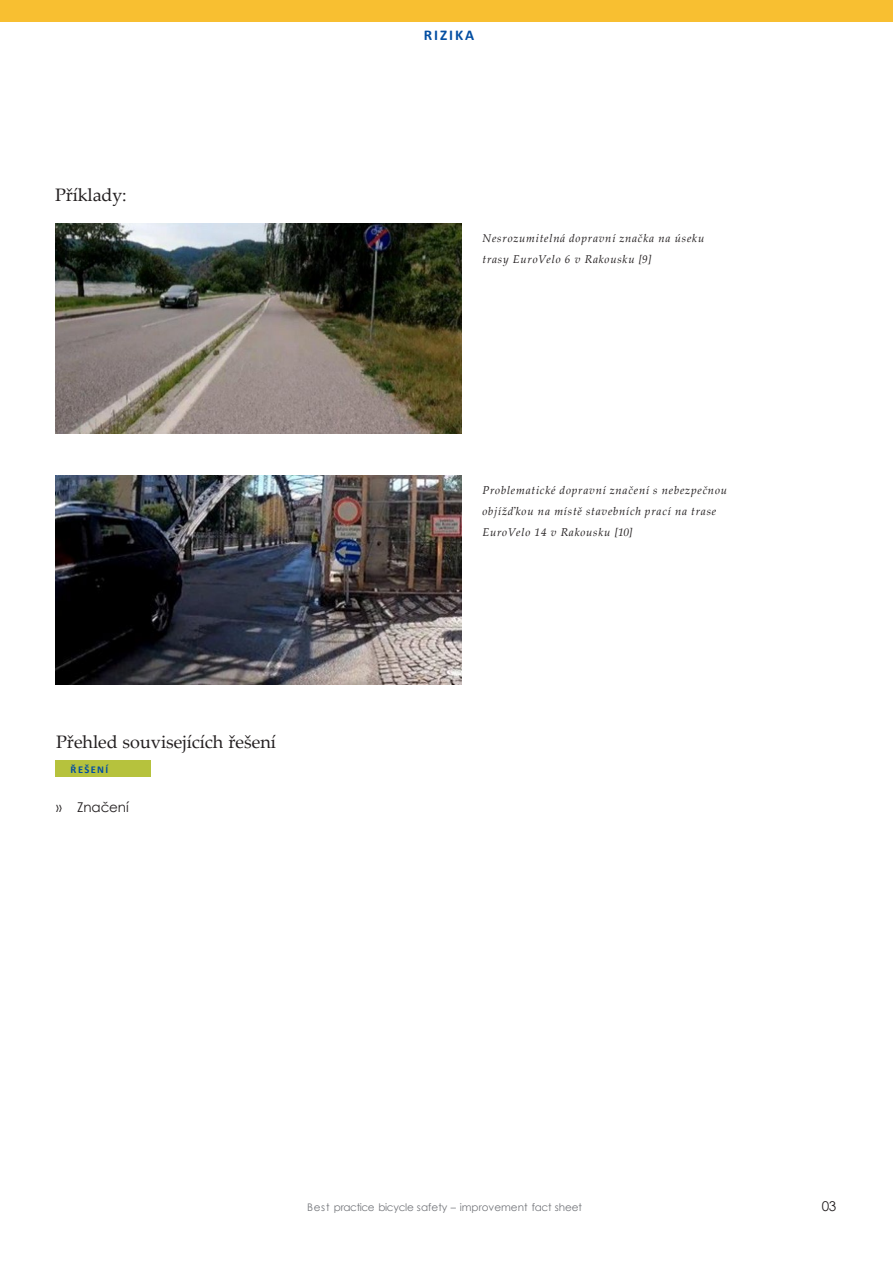
<style>
.page{position:relative;width:893px;height:1264px;background:#fff}
.page>*{position:absolute;margin:0;border:0;box-sizing:border-box;transform-origin:0 0}
.t1{font:18px "Palatino Linotype";letter-spacing:-.005em;color:#231f20}
.t2{font:700 15px "Calibri";letter-spacing:.13em;color:#034ea2}
.t3{font:13.5px "Century Gothic";letter-spacing:-.01em;color:#231f20}
.t4{font:italic 11.4px/21px "Palatino Linotype";letter-spacing:.065em;color:#231f20}
.t5{font:10.5px "Century Gothic";letter-spacing:-.01em;color:#74767b}
.t6{font:700 10.5px "Calibri";letter-spacing:.135em;color:#034ea2}
</style>
<div class="page">
<div style="left:0;top:0;width:892px;height:22px;background:#f8bf31"></div>
<img style="left:56px;top:223px;width:406px;height:210px">
<img style="left:56px;top:475px;width:406px;height:209px">
<div style="left:56px;top:759px;width:95px;height:17px;background:#b6c23d"></div>
<p class="t1" style="left:55px;top:182px;width:73px">Příklady:</p>
<p class="t1" style="left:56px;top:728px;width:221px">Přehled souvisejících řešení</p>
<p class="t6" style="left:71px;top:762px;width:39px">ŘEŠENÍ</p>
<p class="t3" style="left:56px;top:797px;width:74px">» Značení</p>
<p class="t2" style="left:423px;top:25px;width:52px">RIZIKA</p>
<p class="t4" style="left:482px;top:227px;width:223px">Nesrozumitelná dopravní značka na úseku trasy EuroVelo 6 v Rakousku [9]</p>
<p class="t4" style="left:482px;top:479px;width:246px">Problematické dopravní značení s nebezpečnou objížďkou na místě stavebních prací na trase<br>EuroVelo 14 v Rakousku [10]</p>
<p class="t5" style="left:307px;top:1199px;width:276px">Best practice bicycle safety – improvement fact sheet</p>
<p class="t3" style="left:821px;top:1196px;width:16px">03</p>
</div>
